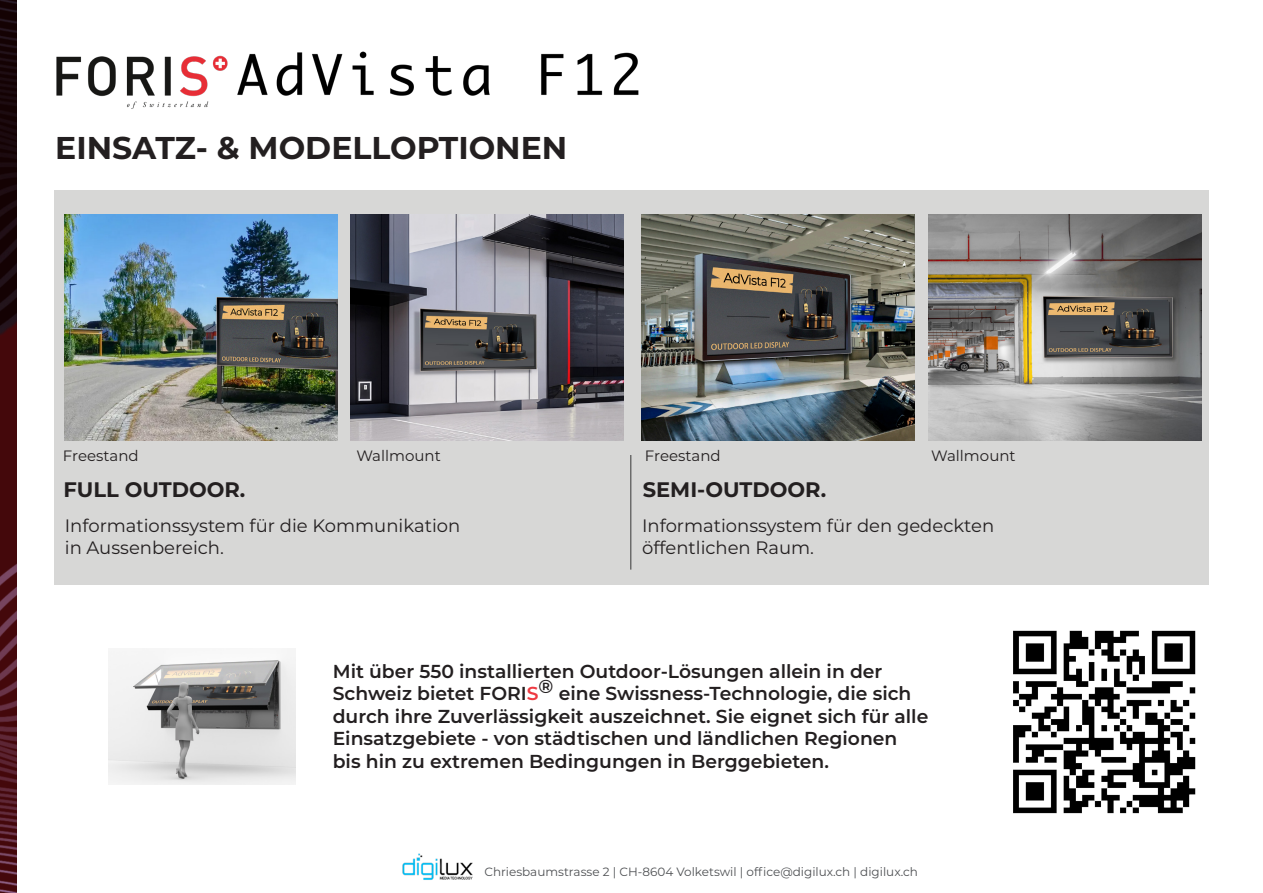
<style>
.page{position:relative;width:1263px;height:893px;background:#fff}
.page>*{position:absolute;margin:0;border:0;box-sizing:border-box;transform-origin:0 0}
.t1{font:700 31.5px "Montserrat";color:#231f20}
.t2{font:700 21px "Montserrat";color:#231f20}
.t3{font:600 18.75px/22.5px "Montserrat";color:#231f20}
.t4{font:18px/21.6px "Montserrat";color:#231f20}
.t5{font:15px "Montserrat";color:#231f20}
.t6{font:12px "Montserrat";color:#4e5053}
.s1{color:#ee3a42}
</style>
<div class="page">
<img style="left:0;top:0;width:17px;height:893px">
<div style="left:54px;top:190px;width:1155px;height:395px;background:#d7d7d6"></div>
<hr style="left:630px;top:455px;width:1px;height:115px;background:#000001">
<img style="left:56px;top:55px;width:172px;height:54px">
<img style="left:928px;top:214px;width:273px;height:226px">
<img style="left:641px;top:215px;width:273px;height:225px">
<img style="left:237px;top:51px;width:402px;height:45px">
<img style="left:65px;top:215px;width:273px;height:225px">
<img style="left:351px;top:215px;width:273px;height:225px">
<img style="left:108px;top:657px;width:188px;height:127px">
<img style="left:402px;top:853px;width:71px;height:27px">
<img style="left:1013px;top:630px;width:183px;height:184px">
<p class="t1" style="left:55px;top:126px;width:513px">EINSATZ- &amp; MODELLOPTIONEN</p>
<p class="t5" style="left:63px;top:445px;width:77px">Freestand</p>
<p class="t5" style="left:356px;top:445px;width:86px">Wallmount</p>
<p class="t5" style="left:645px;top:445px;width:77px">Freestand</p>
<p class="t5" style="left:931px;top:445px;width:86px">Wallmount</p>
<p class="t2" style="left:63px;top:474px;width:184px">FULL OUTDOOR.</p>
<p class="t2" style="left:643px;top:474px;width:185px">SEMI-OUTDOOR.</p>
<p class="t4" style="left:642px;top:514px;width:354px">Informationssystem für den gedeckten öffentlichen Raum.</p>
<p class="t4" style="left:65px;top:514px;width:397px">Informationssystem für die Kommunikation in Aussenbereich.</p>
<p class="t3" style="left:333px;top:659px;width:597px">Mit über 550 installierten Outdoor-Lösungen allein in der Schweiz bietet FORI<span class="s1">S</span>® eine Swissness-Technologie, die sich durch ihre Zuverlässigkeit auszeichnet. Sie eignet sich für alle Einsatzgebiete - von städtischen und ländlichen Regionen bis hin zu extremen Bedingungen in Berggebieten.</p>
<p class="t6" style="left:484px;top:864px;width:435px">Chriesbaumstrasse 2 | CH-8604 Volketswil | office@digilux.ch | digilux.ch</p>
</div>
